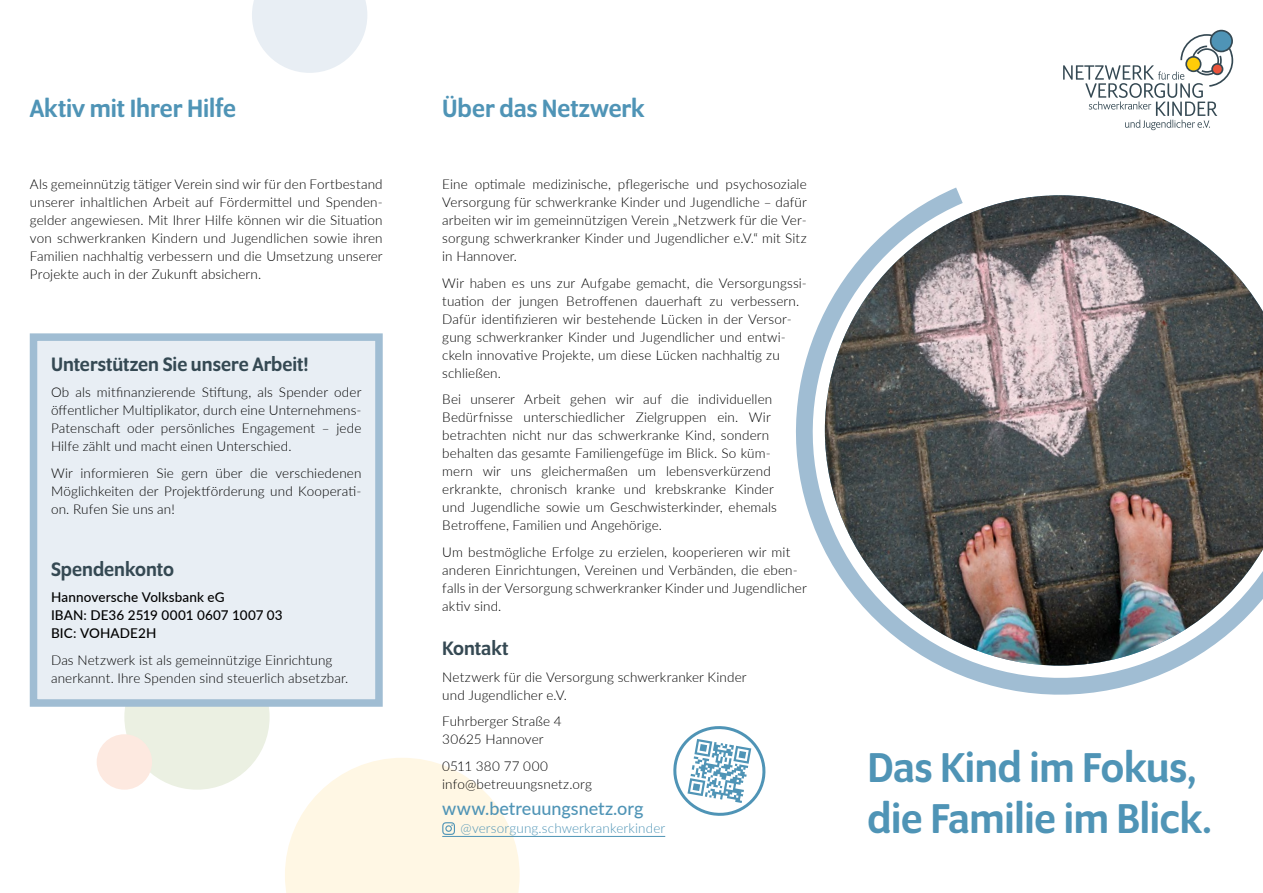
<style>
.page{position:relative;width:1263px;height:893px;background:#fff}
.page>*{position:absolute;margin:0;border:0;box-sizing:border-box;transform-origin:0 0}
.Überschrift_2{font:500 45px/51px "Program OT";letter-spacing:-.005em;color:#4f94b6}
.Überschrift_1{font:500 27px "Program OT";color:#4f94b6}
.Überschrift_2-2{font:500 21px "Program OT";color:#354953}
.Fließtext_-_Lato{font:500 18px "Lato";color:#4f94b6}
.Fließtext_-_Lato-2{font:300 13.5px/18px "Lato";letter-spacing:.01em;color:#000}
.Fließtext_-_Lato-3{font:500 13.5px/18px "Lato";letter-spacing:.01em;color:#000}
.Fließtext_-_Lato-4{font:300 13.5px "Lato";letter-spacing:.01em;color:#4f94b6}
</style>
<div class="page">
<svg style="left:252px;top:0;width:115px;height:73px"></svg>
<div style="left:124px;top:644px;width:146px;height:146px;background:#ebf0e2;border-radius:50%"></div>
<div style="left:97px;top:734px;width:55px;height:56px;background:#fde9e0;border-radius:50%"></div>
<div style="left:30px;top:333px;width:353px;height:374px;background:#e8eef4;border:8px solid #a0bdd3"></div>
<img style="left:796px;top:188px;width:467px;height:507px">
<svg style="left:673px;top:726px;width:93px;height:90px"></svg>
<hr style="left:442px;top:836px;width:223px;height:1px;background:#4f94b6">
<svg style="left:285px;top:758px;width:235px;height:135px"></svg>
<svg style="left:1063px;top:30px;width:170px;height:100px"></svg>
<p class="Überschrift_1" style="left:30px;top:93px;width:208px">Aktiv mit Ihrer Hilfe</p>
<p class="Überschrift_1" style="left:442px;top:93px;width:204px">Über das Netzwerk</p>
<p class="Fließtext_-_Lato-2" style="left:30px;top:175px;width:354px;text-align:justify">Als gemeinnützig tätiger Verein sind wir für den Fortbestand unserer inhaltlichen Arbeit auf Fördermittel und Spenden&shy;gelder angewiesen. Mit Ihrer Hilfe können wir die Situation von schwerkranken Kindern und Jugendlichen sowie ihren Familien nachhaltig verbessern und die Umsetzung unserer Projekte auch in der Zukunft absichern.</p>
<p class="Fließtext_-_Lato-2" style="left:442px;top:175px;width:366px;text-align:justify">Eine optimale medizinische, pflegerische und psychosoziale Versorgung für schwerkranke Kinder und Jugendliche – dafür arbeiten wir im gemeinnützigen Verein „Netzwerk für die Ver&shy;sorgung schwerkranker Kinder und Jugendlicher e.V.“ mit Sitz in Hannover.</p>
<p class="Fließtext_-_Lato-2" style="left:442px;top:273px;width:366px">Wir haben es uns zur Aufgabe gemacht, die Versorgungssi&shy;tuation der jungen Betroffenen dauerhaft zu verbessern.<br>Dafür identifizieren wir bestehende Lücken in der Versor&shy;gung schwerkranker Kinder und Jugendlicher und entwi&shy;ckeln innovative Projekte, um diese Lücken nachhaltig zu schließen.</p>
<p class="Fließtext_-_Lato-2" style="left:442px;top:390px;width:336px">Bei unserer Arbeit gehen wir auf die individuellen Bedürfnisse unterschiedlicher Zielgruppen ein. Wir betrachten nicht nur das schwerkranke Kind, sondern behalten das gesamte Familiengefüge im Blick. So küm&shy;mern wir uns gleichermaßen um lebensverkürzend erkrankte, chronisch kranke und krebskranke Kinder und Jugendliche sowie um Geschwisterkinder, ehemals Betroffene, Familien und Angehörige.</p>
<p class="Fließtext_-_Lato-2" style="left:442px;top:542px;width:366px">Um bestmögliche Erfolge zu erzielen, kooperieren wir mit anderen Einrichtungen, Vereinen und Verbänden, die eben&shy;falls in der Versorgung schwerkranker Kinder und Jugendlicher aktiv sind.</p>
<p class="Überschrift_2-2" style="left:442px;top:636px;width:68px">Kontakt</p>
<p class="Fließtext_-_Lato-2" style="left:442px;top:667px;width:306px">Netzwerk für die Versorgung schwerkranker Kinder und Jugendlicher e.V.</p>
<p class="Fließtext_-_Lato-2" style="left:442px;top:712px;width:121px">Fuhrberger Straße 4<br>30625 Hannover</p>
<p class="Fließtext_-_Lato-2" style="left:442px;top:756px;width:151px">0511 380 77 000 info@betreuungsnetz.org</p>
<p class="Fließtext_-_Lato" style="left:442px;top:796px;width:203px">www.betreuungsnetz.org</p>
<p class="Fließtext_-_Lato-4" style="left:460px;top:819px;width:206px">@versorgung.schwerkrankerkinder</p>
<p class="Überschrift_2-2" style="left:51px;top:352px;width:259px">Unterstützen Sie unsere Arbeit!</p>
<p class="Fließtext_-_Lato-2" style="left:51px;top:383px;width:312px;text-align:justify">Ob als mitfinanzierende Stiftung, als Spender oder öffentlicher Multiplikator, durch eine Unternehmens-Patenschaft oder persönliches Engagement – jede Hilfe zählt und macht einen Unterschied.</p>
<p class="Fließtext_-_Lato-2" style="left:51px;top:463px;width:312px;text-align:justify">Wir informieren Sie gern über die verschiedenen Möglichkeiten der Projektförderung und Kooperati&shy;on. Rufen Sie uns an!</p>
<p class="Überschrift_2-2" style="left:51px;top:557px;width:124px">Spendenkonto</p>
<p class="Fließtext_-_Lato-3" style="left:51px;top:588px;width:233px">Hannoversche Volksbank eG<br>IBAN: DE36 2519 0001 0607 1007 03<br>BIC: VOHADE2H</p>
<p class="Fließtext_-_Lato-2" style="left:51px;top:650px;width:299px">Das Netzwerk ist als gemeinnützige Einrichtung anerkannt. Ihre Spenden sind steuerlich absetzbar.</p>
<p class="Überschrift_2" style="left:867px;top:742px;width:346px">Das Kind im Fokus, die Familie im Blick.</p>
</div>
